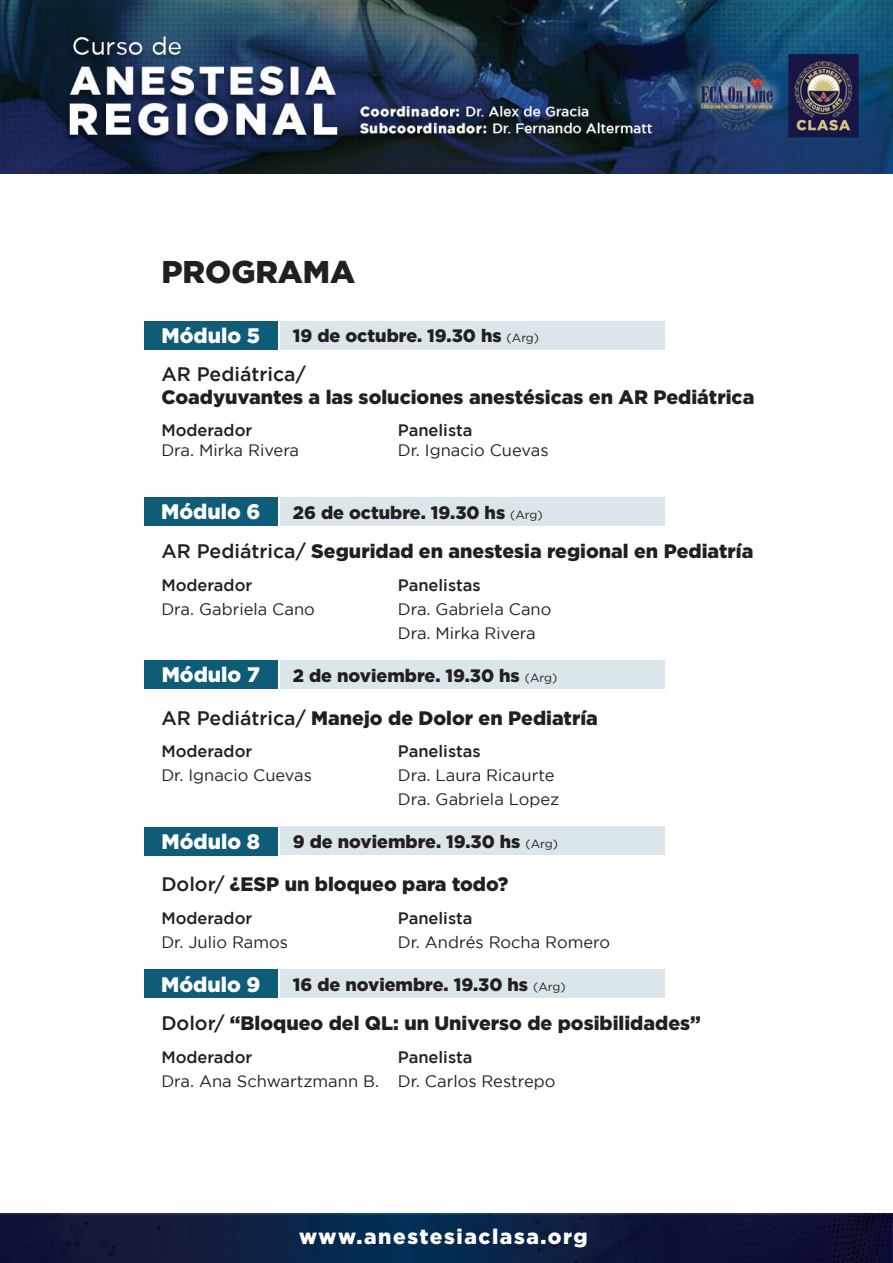
<style>
.page{position:relative;width:893px;height:1263px;background:#fff}
.page>*{position:absolute;margin:0;border:0;box-sizing:border-box;transform-origin:0 0}
.t1{font:900 31.5px "Gotham";color:#231f20}
.t2{font:900 21px "Gotham";color:#fff}
.t3{font:900 21px "Gotham";letter-spacing:.075em;color:#fff}
.t4{font:900 19.5px "Gotham";color:#231f20}
.t5{font:500 19.5px "Gotham";color:#231f20}
.t6{font:900 18px "Gotham";color:#231f20}
.t7{font:16.5px/24px "Gotham";color:#231f20}
.t8{font:500 16.5px "Gotham";color:#231f20}
.s1{font-weight:400;font-size:12px}
.s2{font-weight:500}
</style>
<div class="page">
<img style="left:0;top:1214px;width:893px;height:49px">
<img style="left:0;top:1215px;width:891px;height:48px">
<img style="left:0;top:0;width:893px;height:173px">
<div style="left:145px;top:321px;width:133px;height:29px;background:#0f5c78"></div>
<div style="left:280px;top:321px;width:384px;height:29px;background:#dbe6ea"></div>
<div style="left:145px;top:497px;width:133px;height:29px;background:#0f5c78"></div>
<div style="left:280px;top:497px;width:384px;height:29px;background:#dbe6ea"></div>
<div style="left:145px;top:660px;width:133px;height:29px;background:#0f5c78"></div>
<div style="left:280px;top:660px;width:384px;height:29px;background:#dbe6ea"></div>
<div style="left:145px;top:827px;width:133px;height:29px;background:#0f5c78"></div>
<div style="left:280px;top:826px;width:384px;height:29px;background:#dbe6ea"></div>
<div style="left:145px;top:969px;width:133px;height:29px;background:#0f5c78"></div>
<div style="left:280px;top:969px;width:384px;height:29px;background:#dbe6ea"></div>
<h1 class="t1" style="left:161px;top:253px;width:195px">PROGRAMA</h1>
<p class="t2" style="left:162px;top:324px;width:100px">Módulo 5</p>
<p class="t6" style="left:293px;top:326px;width:248px">19 de octubre. 19.30 hs <span class="s1">(Arg)</span></p>
<p class="t5" style="left:161px;top:363px;width:146px">AR Pediátrica/</p>
<p class="t4" style="left:161px;top:385px;width:594px">Coadyuvantes a las soluciones anestésicas en AR Pediátrica</p>
<p class="t8" style="left:161px;top:421px;width:92px">Moderador</p>
<p class="t8" style="left:398px;top:421px;width:76px">Panelista</p>
<p class="t7" style="left:161px;top:438px;width:139px">Dra. Mirka Rivera</p>
<p class="t7" style="left:398px;top:438px;width:152px">Dr. Ignacio Cuevas</p>
<p class="t2" style="left:161px;top:500px;width:101px">Módulo 6</p>
<p class="t6" style="left:293px;top:502px;width:251px">26 de octubre. 19.30 hs <span class="s1">(Arg)</span></p>
<p class="t4" style="left:161px;top:540px;width:594px"><span class="s2">AR Pediátrica/</span> Seguridad en anestesia regional en Pediatría</p>
<p class="t8" style="left:161px;top:575px;width:92px">Moderador</p>
<p class="t8" style="left:398px;top:575px;width:84px">Panelistas</p>
<p class="t7" style="left:161px;top:596px;width:155px">Dra. Gabriela Cano</p>
<p class="t7" style="left:398px;top:596px;width:155px">Dra. Gabriela Cano<br>Dra. Mirka Rivera</p>
<p class="t2" style="left:162px;top:663px;width:100px">Módulo 7</p>
<p class="t6" style="left:293px;top:665px;width:266px">2 de noviembre. 19.30 hs <span class="s1">(Arg)</span></p>
<p class="t4" style="left:161px;top:706px;width:438px"><span class="s2">AR Pediátrica/</span> Manejo de Dolor en Pediatría</p>
<p class="t8" style="left:161px;top:742px;width:92px">Moderador</p>
<p class="t8" style="left:398px;top:742px;width:84px">Panelistas</p>
<p class="t7" style="left:161px;top:763px;width:152px">Dr. Ignacio Cuevas</p>
<p class="t7" style="left:398px;top:763px;width:163px">Dra. Laura Ricaurte<br>Dra. Gabriela Lopez</p>
<p class="t2" style="left:162px;top:829px;width:100px">Módulo 8</p>
<p class="t6" style="left:293px;top:831px;width:267px">9 de noviembre. 19.30 hs <span class="s1">(Arg)</span></p>
<p class="t4" style="left:161px;top:873px;width:349px"><span class="s2">Dolor/</span> ¿ESP un bloqueo para todo?</p>
<p class="t8" style="left:161px;top:908px;width:92px">Moderador</p>
<p class="t8" style="left:398px;top:908px;width:76px">Panelista</p>
<p class="t7" style="left:161px;top:930px;width:128px">Dr. Julio Ramos</p>
<p class="t7" style="left:398px;top:930px;width:214px">Dr. Andrés Rocha Romero</p>
<p class="t2" style="left:161px;top:972px;width:101px">Módulo 9</p>
<p class="t6" style="left:293px;top:974px;width:274px">16 de noviembre. 19.30 hs <span class="s1">(Arg)</span></p>
<p class="t4" style="left:161px;top:1012px;width:541px"><span class="s2">Dolor/</span> “Bloqueo del QL: un Universo de posibilidades”</p>
<p class="t8" style="left:161px;top:1047px;width:92px">Moderador</p>
<p class="t8" style="left:398px;top:1047px;width:76px">Panelista</p>
<p class="t7" style="left:161px;top:1068px;width:396px">Dra. Ana Schwartzmann B. Dr. Carlos Restrepo</p>
<p class="t3" style="left:299px;top:1224px;width:290px">www.anestesiaclasa.org</p>
</div>
